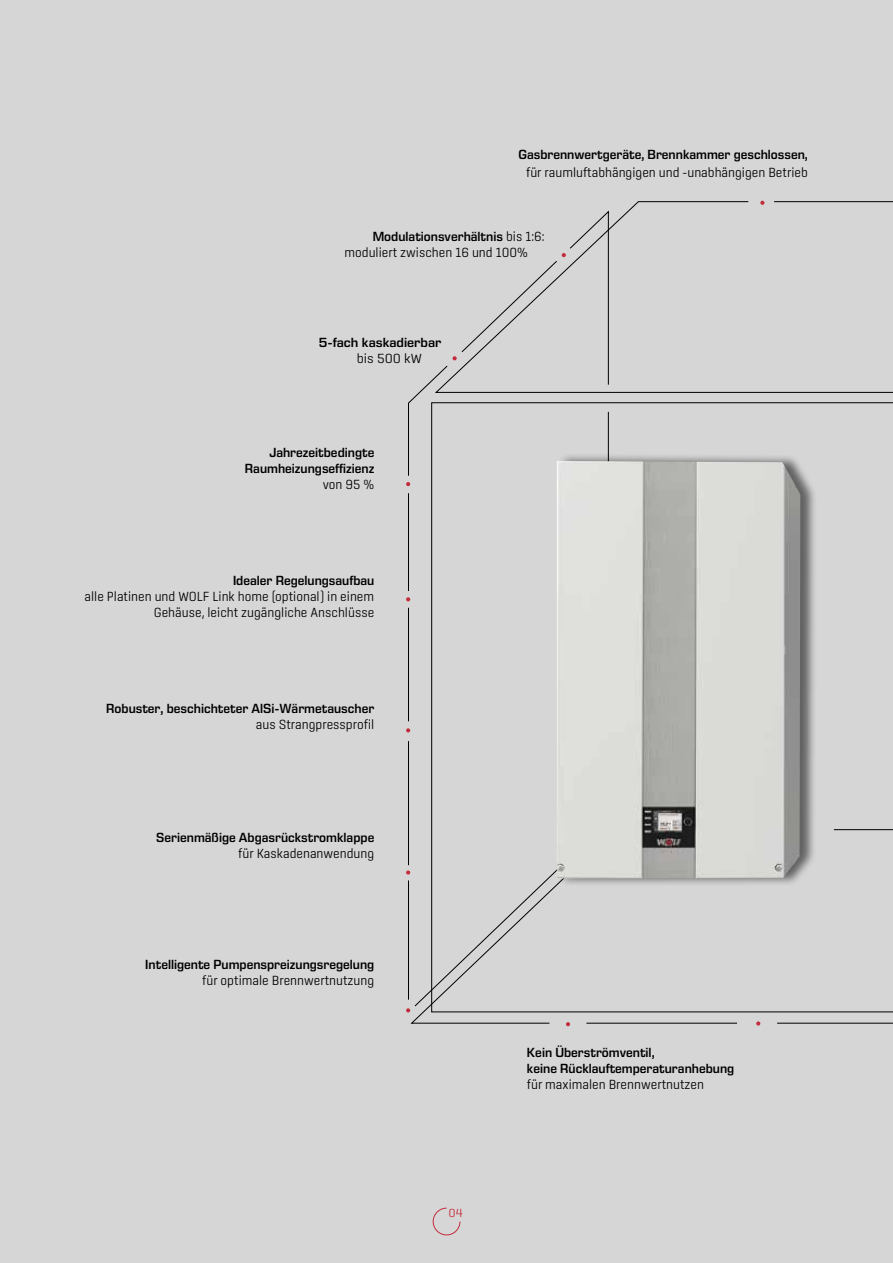
<style>
.page{position:relative;width:893px;height:1263px;background:#d6d6d6}
.page>*{position:absolute;margin:0;border:0;box-sizing:border-box;transform-origin:0 0}
.t1{font:600 13.5px/16.2px "Eurostile Next LT Pro";color:#000;text-align:right;scale:.95 1}
.t2{font:300 13.5px/16.2px "Center";color:#000;text-align:right;scale:.95 1}
.t3{font:600 13.5px "Eurostile Next LT Pro";color:#000}
.t4{font:300 13.5px "Center";color:#000}
.t5{font:300 12px "Center";color:#c32c3b}
.s1{font-family:"Center";font-weight:300}
</style>
<div class="page">
<svg style="left:432px;top:1207px;width:29px;height:29px"></svg>
<svg style="left:833px;top:1012px;width:60px;height:11px"></svg>
<svg style="left:406px;top:728px;width:4px;height:5px"></svg>
<svg style="left:406px;top:597px;width:4px;height:4px"></svg>
<svg style="left:406px;top:482px;width:4px;height:4px"></svg>
<svg style="left:406px;top:865px;width:195px;height:161px"></svg>
<svg style="left:609px;top:201px;width:284px;height:192px"></svg>
<svg style="left:408px;top:210px;width:201px;height:266px"></svg>
<hr style="left:408px;top:493px;width:1px;height:98px;background:#000">
<hr style="left:408px;top:608px;width:1px;height:113px;background:#000">
<hr style="left:408px;top:741px;width:1px;height:124px;background:#000">
<hr style="left:408px;top:880px;width:1px;height:120px;background:#000">
<svg style="left:414px;top:411px;width:195px;height:596px"></svg>
<hr style="left:586px;top:1023px;width:151px;height:1px;background:#000">
<svg style="left:756px;top:1021px;width:4px;height:5px"></svg>
<hr style="left:777px;top:1023px;width:116px;height:1px;background:#000">
<div style="left:558px;top:453px;width:259px;height:433px;background:#000;opacity:.54"></div>
<img style="left:557px;top:461px;width:243px;height:417px">
<p class="t1" style="left:518px;top:147px;width:306px">Gasbrennwertgeräte, Brennkammer geschlossen,</p>
<p class="t2" style="left:526px;top:164px;width:298px">für raumluftabhängigen und –unabhängigen Betrieb</p>
<p class="t1" style="left:373px;top:229px;width:182px">Modulationsverhältnis <span class="s1">bis 1:6:</span></p>
<p class="t2" style="left:344px;top:244px;width:195px">moduliert zwischen 16 und 100%</p>
<p class="t3" style="left:319px;top:335px;width:124px">5-fach kaskadierbar</p>
<p class="t4" style="left:357px;top:351px;width:67px">bis 500 kW</p>
<p class="t1" style="left:245px;top:444px;width:138px">Jahrezeitbedingte<br>Raumheizungseffizienz</p>
<p class="t2" style="left:323px;top:476px;width:56px">von 95 %</p>
<p class="t1" style="left:233px;top:572px;width:150px">Idealer Regelungsaufbau</p>
<p class="t2" style="left:84px;top:588px;width:307px">alle Platinen und WOLF Link home (optional) in einem<br>Gehäuse, leicht zugängliche Anschlüsse</p>
<p class="t1" style="left:106px;top:700px;width:284px">Robuster, beschichteter AlSi-Wärmetauscher</p>
<p class="t2" style="left:256px;top:716px;width:126px">aus Strangpressprofil</p>
<p class="t1" style="left:156px;top:830px;width:231px">Serienmäßige Abgasrückstromklappe</p>
<p class="t2" style="left:238px;top:845px;width:145px">für Kaskadenanwendung</p>
<p class="t1" style="left:145px;top:956px;width:243px">Intelligente Pumpenspreizungsregelung</p>
<p class="t2" style="left:202px;top:972px;width:183px">für optimale Brennwertnutzung</p>
<p class="t5" style="left:449px;top:1206px;width:16px">04</p>
<p class="t1" style="left:527px;top:1044px;width:220px;text-align:left">Kein Überströmventil,<br>keine Rücklauftemperaturanhebung</p>
<p class="t2" style="left:527px;top:1076px;width:188px">für maximalen Brennwertnutzen</p>
</div>
